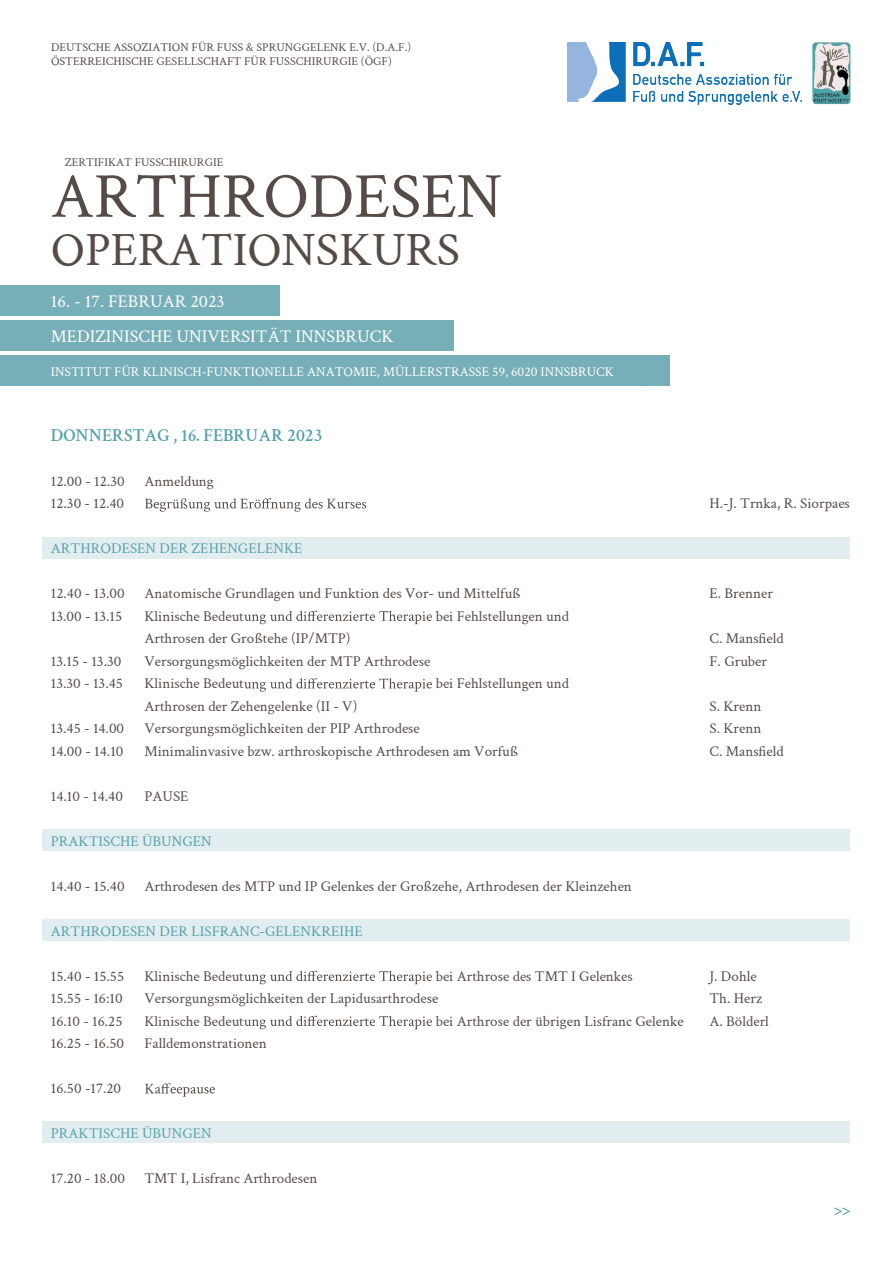
<style>
.page{position:relative;width:893px;height:1263px;background:#fff}
.page>*{position:absolute;margin:0;border:0;box-sizing:border-box;transform-origin:0 0}
.t1{font:64.35px "Crimson Text";color:#554c47}
.t2{font:48.3px "Crimson Text";color:#554c47}
.t3{font:18px "Crimson Text";color:#fff}
.t4{font:600 18px "Crimson Text";color:#56a2ab}
.t5{font:15px "Crimson Text";color:#554c47}
.t6{font:15px "Crimson Text";color:#56a2ab}
.t7{font:13.5px "Crimson Text";color:#fff}
.t8{font:12px/14.4px "Crimson Text";color:#554c47}
</style>
<div class="page">
<div style="left:43px;top:537px;width:807px;height:22px;background:#e2edef"></div>
<div style="left:43px;top:830px;width:807px;height:21px;background:#e2edef"></div>
<div style="left:43px;top:919px;width:807px;height:21px;background:#e2edef"></div>
<div style="left:43px;top:1122px;width:807px;height:21px;background:#e2edef"></div>
<svg style="left:145px;top:498px;width:221px;height:14px"></svg>
<svg style="left:244px;top:611px;width:188px;height:13px"></svg>
<svg style="left:244px;top:678px;width:188px;height:14px"></svg>
<svg style="left:244px;top:971px;width:188px;height:13px"></svg>
<svg style="left:244px;top:1016px;width:188px;height:13px"></svg>
<svg style="left:145px;top:1083px;width:70px;height:14px"></svg>
<div style="left:0;top:285px;width:279px;height:31px;background:#77afb8"></div>
<div style="left:0;top:320px;width:453px;height:31px;background:#77afb8"></div>
<div style="left:0;top:355px;width:669px;height:31px;background:#77afb8"></div>
<img style="left:812px;top:43px;width:38px;height:61px">
<img style="left:567px;top:43px;width:234px;height:61px">
<p class="t8" style="left:51px;top:39px;width:362px">DEUTSCHE ASSOZIATION FÜR FUSS &amp; SPRUNGGELENK E.V. (D.A.F.)<br>ÖSTERREICHISCHE GESELLSCHAFT FÜR FUSSCHIRURGIE (ÖGF)</p>
<p class="t8" style="left:65px;top:154px;width:160px">ZERTIFIKAT FUSSCHIRURGIE</p>
<h1 class="t1" style="left:51px;top:151px;width:453px">ARTHRODESEN</h1>
<h2 class="t2" style="left:51px;top:216px;width:410px">OPERATIONSKURS</h2>
<p class="t3" style="left:51px;top:288px;width:175px">16. - 17. FEBRUAR 2023</p>
<p class="t3" style="left:51px;top:323px;width:344px">MEDIZINISCHE UNIVERSITÄT INNSBRUCK</p>
<p class="t7" style="left:51px;top:362px;width:565px">INSTITUT FÜR KLINISCH-FUNKTIONELLE ANATOMIE, MÜLLERSTRASSE 59, 6020 INNSBRUCK</p>
<p class="t4" style="left:51px;top:422px;width:273px">DONNERSTAG , 16. FEBRUAR 2023</p>
<p class="t5" style="left:51px;top:471px;width:75px">12.00 - 12.30</p>
<p class="t5" style="left:144px;top:471px;width:71px">Anmeldung</p>
<p class="t5" style="left:51px;top:493px;width:75px">12.30 - 12.40</p>
<p class="t5" style="left:709px;top:493px;width:142px">H.-J. Trnka, R. Siorpaes</p>
<p class="t6" style="left:51px;top:538px;width:253px">ARTHRODESEN DER ZEHENGELENKE</p>
<p class="t5" style="left:51px;top:583px;width:75px">12.40 - 13.00</p>
<p class="t5" style="left:144px;top:583px;width:378px">Anatomische Grundlagen und Funktion des Vor- und Mittelfuß</p>
<p class="t5" style="left:709px;top:583px;width:65px">E. Brenner</p>
<p class="t5" style="left:51px;top:606px;width:73px">13.00 - 13.15</p>
<p class="t5" style="left:144px;top:606px;width:101px">Klinische Bedeut</p>
<p class="t5" style="left:436px;top:606px;width:135px">bei Fehlstellungen und</p>
<p class="t5" style="left:144px;top:628px;width:208px">Arthrosen der Großtehe (IP/MTP)</p>
<p class="t5" style="left:709px;top:628px;width:76px">C. Mansfield</p>
<p class="t5" style="left:51px;top:651px;width:72px">13.15 - 13.30</p>
<p class="t5" style="left:144px;top:651px;width:287px">Versorgungsmöglichkeiten der MTP Arthrodese</p>
<p class="t5" style="left:709px;top:651px;width:59px">F. Gruber</p>
<p class="t5" style="left:51px;top:673px;width:74px">13.30 - 13.45</p>
<p class="t5" style="left:144px;top:673px;width:101px">Klinische Bedeut</p>
<p class="t5" style="left:436px;top:673px;width:135px">bei Fehlstellungen und</p>
<p class="t5" style="left:144px;top:696px;width:214px">Arthrosen der Zehengelenke (II - V)</p>
<p class="t5" style="left:709px;top:696px;width:53px">S. Krenn</p>
<p class="t5" style="left:51px;top:718px;width:75px">13.45 - 14.00</p>
<p class="t5" style="left:144px;top:718px;width:277px">Versorgungsmöglichkeiten der PIP Arthrodese</p>
<p class="t5" style="left:709px;top:718px;width:53px">S. Krenn</p>
<p class="t5" style="left:51px;top:741px;width:74px">14.00 - 14.10</p>
<p class="t5" style="left:144px;top:741px;width:375px">Minimalinvasive bzw. arthroskopische Arthrodesen am Vorfuß</p>
<p class="t5" style="left:709px;top:741px;width:76px">C. Mansfield</p>
<p class="t5" style="left:51px;top:786px;width:74px">14.10 - 14.40</p>
<p class="t5" style="left:144px;top:786px;width:46px">PAUSE</p>
<p class="t6" style="left:51px;top:831px;width:162px">PRAKTISCHE ÜBUNGEN</p>
<p class="t5" style="left:51px;top:876px;width:75px">14.40 - 15.40</p>
<p class="t5" style="left:144px;top:876px;width:489px">Arthrodesen des MTP und IP Gelenkes der Großzehe, Arthrodesen der Kleinzehen</p>
<p class="t6" style="left:51px;top:921px;width:313px">ARTHRODESEN DER LISFRANC-GELENKREIHE</p>
<p class="t5" style="left:51px;top:966px;width:75px">15.40 - 15.55</p>
<p class="t5" style="left:144px;top:966px;width:101px">Klinische Bedeut</p>
<p class="t5" style="left:436px;top:966px;width:199px">bei Arthrose des TMT I Gelenkes</p>
<p class="t5" style="left:709px;top:966px;width:49px">J. Dohle</p>
<p class="t5" style="left:51px;top:988px;width:73px">15.55 - 16:10</p>
<p class="t5" style="left:144px;top:988px;width:295px">Versorgungsmöglichkeiten der Lapidusarthrodese</p>
<p class="t5" style="left:709px;top:988px;width:54px">Th. Herz</p>
<p class="t5" style="left:51px;top:1011px;width:73px">16.10 - 16.25</p>
<p class="t5" style="left:144px;top:1011px;width:101px">Klinische Bedeut</p>
<p class="t5" style="left:436px;top:1011px;width:250px">bei Arthrose der übrigen Lisfranc Gelenke</p>
<p class="t5" style="left:709px;top:1011px;width:61px">A. Bölderl</p>
<p class="t5" style="left:51px;top:1033px;width:75px">16.25 - 16.50</p>
<p class="t5" style="left:144px;top:1033px;width:124px">Falldemonstrationen</p>
<p class="t5" style="left:51px;top:1078px;width:72px">16.50 -17.20</p>
<p class="t6" style="left:51px;top:1123px;width:162px">PRAKTISCHE ÜBUNGEN</p>
<p class="t5" style="left:51px;top:1168px;width:76px">17.20 - 18.00</p>
<p class="t5" style="left:144px;top:1168px;width:174px">TMT I, Lisfranc Arthrodesen</p>
<p class="t4" style="left:834px;top:1196px;width:18px">&gt;&gt;</p>
</div>
